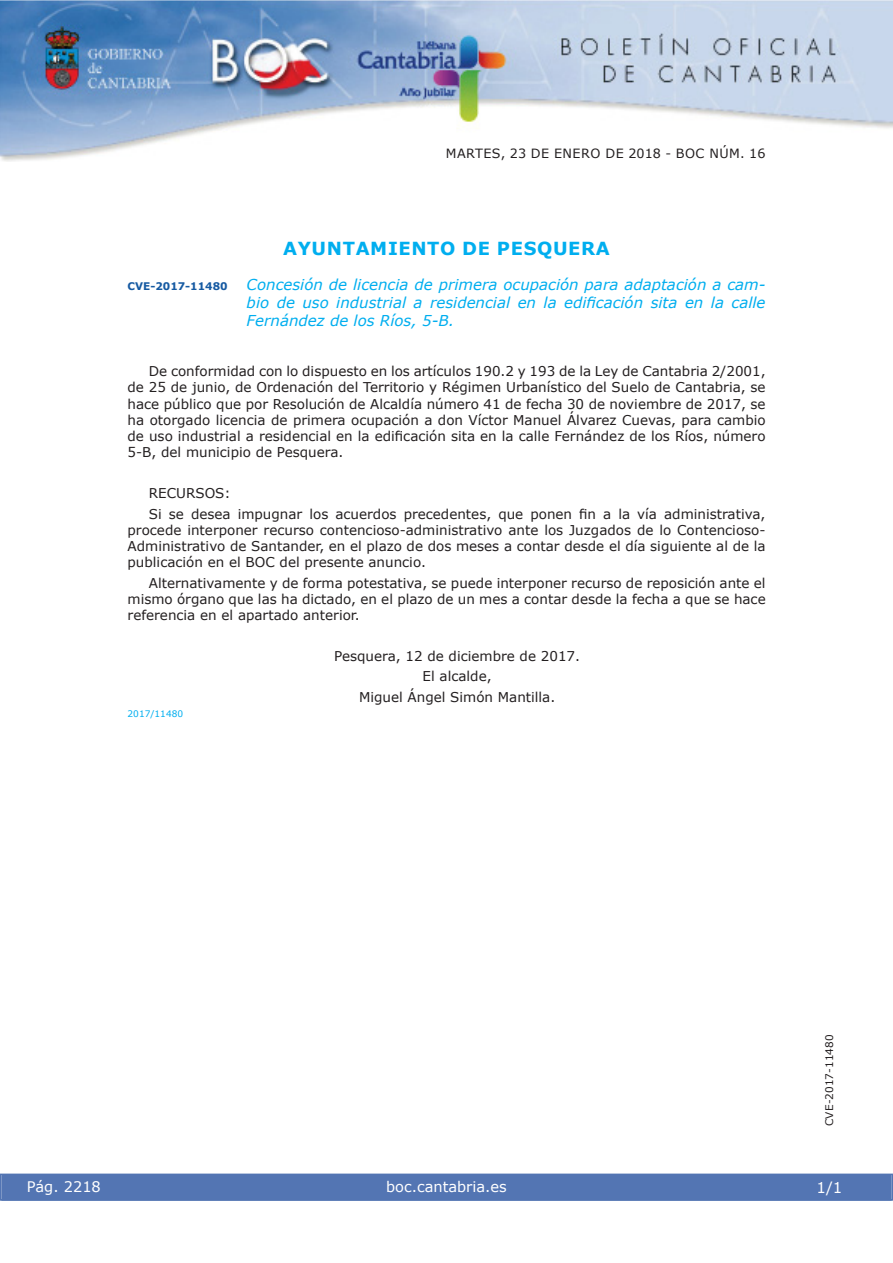
<style>
.page{position:relative;width:893px;height:1263px;background:#fff}
.page>*{position:absolute;margin:0;border:0;box-sizing:border-box;transform-origin:0 0}
.t1{font:700 18px "Verdana";letter-spacing:.035em;color:#00aeef}
.t2{font:italic 15px/18px "Verdana";color:#00aeef;text-align:justify}
.t3{font:15px "Verdana";color:#fff}
.t4{font:14.55px "Verdana";color:#fff}
.t5{font:13.5px/16.2px "Verdana";color:#231f20;text-align:justify}
.t6{font:12.75px "Verdana";letter-spacing:.035em;color:#231f20}
.t7{font:10.5px "Verdana";color:#231f20}
.t8{font:700 10.5px "Verdana";color:#165aa2}
.t9{font:9px "Verdana";color:#00aeef}
</style>
<div class="page">
<img style="left:0;top:0;width:893px;height:161px">
<div style="left:1px;top:1174px;width:890px;height:27px;background:#5375b3"></div>
<div style="left:0;top:1174px;width:893px;height:27px;border:1px solid #5375b3"></div>
<p class="t6" style="left:446px;top:145px;width:321px">MARTES, 23 DE ENERO DE 2018 - BOC NÚM. 16</p>
<h1 class="t1" style="left:283px;top:237px;width:328px">AYUNTAMIENTO DE PESQUERA</h1>
<p class="t8" style="left:128px;top:279px;width:102px">CVE-2017-11480</p>
<p class="t2" style="left:247px;top:275px;width:520px">Concesión de licencia de primera ocupación para adaptación a cam&shy;bio de uso industrial a residencial en la edificación sita en la calle Fernández de los Ríos, 5-B.</p>
<p class="t5" style="left:128px;top:363px;width:639px;text-indent:21px">De conformidad con lo dispuesto en los artículos 190.2 y 193 de la Ley de Cantabria 2/2001, de 25 de junio, de Ordenación del Territorio y Régimen Urbanístico del Suelo de Cantabria, se hace público que por Resolución de Alcaldía número 41 de fecha 30 de noviembre de 2017, se ha otorgado licencia de primera ocupación a don Víctor Manuel Álvarez Cuevas, para cambio de uso industrial a residencial en la edificación sita en la calle Fernández de los Ríos, número 5-B, del municipio de Pesquera.</p>
<p class="t5" style="left:149px;top:483px;width:618px;line-height:20.4px">RECURSOS:<br>Si se desea impugnar los acuerdos precedentes, que ponen fin a la vía administrativa,</p>
<p class="t5" style="left:128px;top:521px;width:639px">procede interponer recurso contencioso-administrativo ante los Juzgados de lo Contencioso-Administrativo de Santander, en el plazo de dos meses a contar desde el día siguiente al de la publicación en el BOC del presente anuncio.</p>
<p class="t5" style="left:128px;top:574px;width:640px;text-indent:21px">Alternativamente y de forma potestativa, se puede interponer recurso de reposición ante el mismo órgano que las ha dictado, en el plazo de un mes a contar desde la fecha a que se hace referencia en el apartado anterior.</p>
<p class="t5" style="left:334px;top:645px;width:247px;line-height:20.4px;text-align:center">Pesquera, 12 de diciembre de 2017.<br>El alcalde,<br>Miguel Ángel Simón Mantilla.</p>
<p class="t9" style="left:128px;top:708px;width:57px">2017/11480</p>
<p class="t4" style="left:27px;top:1177px;width:76px">Pág. 2218</p>
<p class="t4" style="left:386px;top:1178px;width:122px">boc.cantabria.es</p>
<p class="t7" style="left:823px;top:1126px;width:93px;rotate:-90deg">CVE-2017-11480</p>
<p class="t3" style="left:816px;top:1178px;width:27px">1/1</p>
</div>
